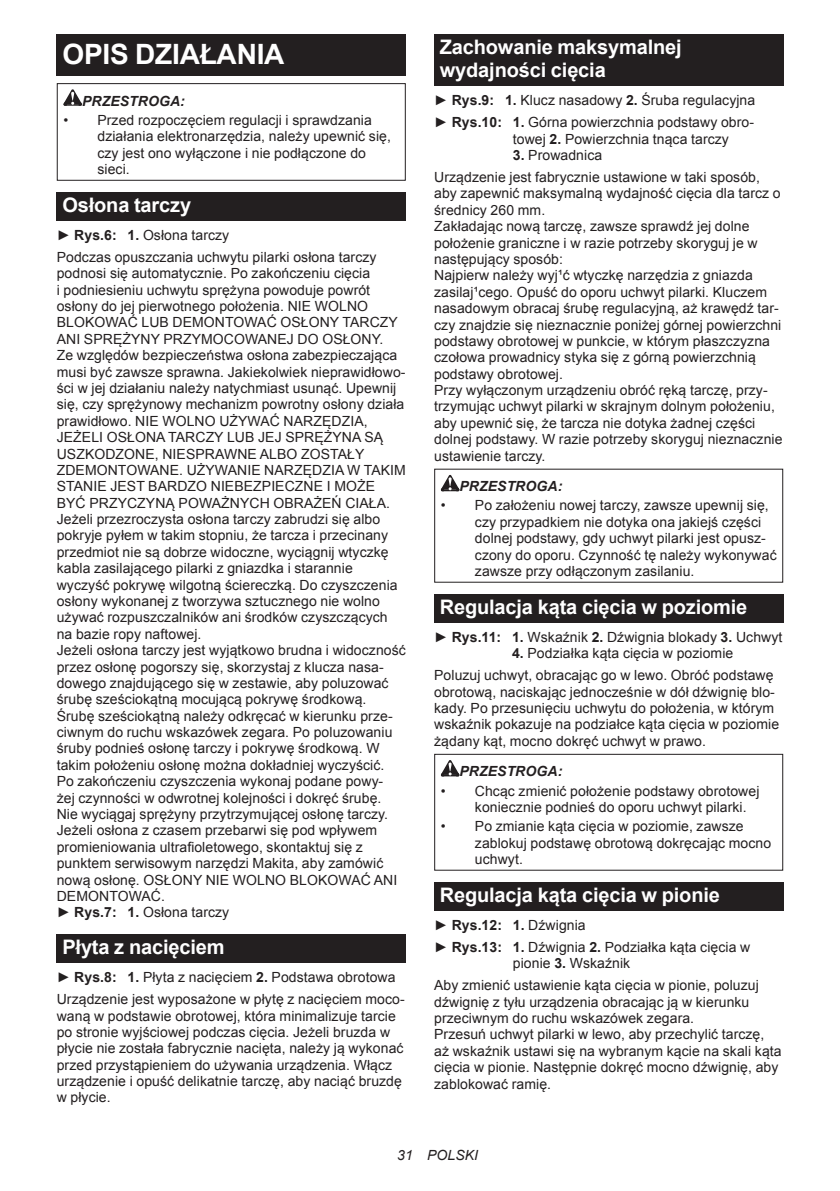
<style>
.page{position:relative;width:840px;height:1191px;background:#fff}
.page>*{position:absolute;margin:0;border:0;box-sizing:border-box;transform-origin:0 0}
.t1{font:700 28px "Arial";letter-spacing:-.01em;color:#fff}
.t2{font:700 20px/23.4px "Arial";letter-spacing:-.01em;color:#fff}
.t3{font:14px/16.4px "Arial";letter-spacing:.005em;color:#231f20}
.t4{font:italic 700 14px "Arial";letter-spacing:.005em;color:#231f20}
.t5{font:italic 14px "Arial";letter-spacing:.005em;color:#231f20}
.s1{font-weight:700}
</style>
<div class="page">
<div style="left:57px;top:34px;width:348px;height:41px;background:#231f20"></div>
<svg style="left:63px;top:89px;width:19px;height:17px"></svg>
<div style="left:57px;top:83px;width:348px;height:98px;border:1px solid #231f20"></div>
<div style="left:57px;top:192px;width:348px;height:29px;background:#231f20"></div>
<div style="left:57px;top:934px;width:348px;height:29px;background:#231f20"></div>
<div style="left:434px;top:34px;width:348px;height:52px;background:#231f20"></div>
<svg style="left:440px;top:475px;width:19px;height:16px"></svg>
<div style="left:434px;top:594px;width:348px;height:28px;background:#231f20"></div>
<svg style="left:440px;top:760px;width:19px;height:16px"></svg>
<div style="left:434px;top:754px;width:348px;height:116px;border:1px solid #231f20"></div>
<div style="left:434px;top:882px;width:348px;height:28px;background:#231f20"></div>
<h1 class="t1" style="left:62px;top:35px;width:223px">OPIS DZIAŁANIA</h1>
<p class="t4" style="left:82px;top:91px;width:104px">PRZESTROGA:</p>
<p class="t3" style="left:97px;top:112px;width:295px;text-indent:-34px">• Przed rozpoczęciem regulacji i sprawdzania działania elektronarzędzia, należy upewnić się, czy jest ono wyłączone i nie podłączone do sieci.</p>
<h2 class="t2" style="left:62px;top:194px;width:130px">Osłona tarczy</h2>
<p class="t3" style="left:57px;top:224px;width:321px;line-height:22px">► <span class="s1">Rys.6: 1.</span> Osłona tarczy<br>Podczas opuszczania uchwytu pilarki osłona tarczy</p>
<p class="t3" style="left:57px;top:265px;width:350px">podnosi się automatycznie. Po zakończeniu cięcia<br>i podniesieniu uchwytu sprężyna powoduje powrót osłony do jej pierwotnego położenia. NIE WOLNO BLOKOWAĆ LUB DEMONTOWAĆ OSŁONY TARCZY ANI SPRĘŻYNY PRZYMOCOWANEJ DO OSŁONY.<br>Ze względów bezpieczeństwa osłona zabezpieczająca musi być zawsze sprawna. Jakiekolwiek nieprawidłowo&shy;ści w jej działaniu należy natychmiast usunąć. Upewnij się, czy sprężynowy mechanizm powrotny osłony działa prawidłowo. NIE WOLNO UŻYWAĆ NARZĘDZIA, JEŻELI OSŁONA TARCZY LUB JEJ SPRĘŻYNA SĄ USZKODZONE, NIESPRAWNE ALBO ZOSTAŁY ZDEMONTOWANE. UŻYWANIE NARZĘDZIA W TAKIM STANIE JEST BARDZO NIEBEZPIECZNE I MOŻE BYĆ PRZYCZYNĄ POWAŻNYCH OBRAŻEŃ CIAŁA.<br>Jeżeli przezroczysta osłona tarczy zabrudzi się albo pokryje pyłem w takim stopniu, że tarcza i przecinany przedmiot nie są dobrze widoczne, wyciągnij wtyczkę kabla zasilającego pilarki z gniazdka i starannie wyczyść pokrywę wilgotną ściereczką. Do czyszczenia osłony wykonanej z tworzywa sztucznego nie wolno używać rozpuszczalników ani środków czyszczących na bazie ropy naftowej.<br>Jeżeli osłona tarczy jest wyjątkowo brudna i widoczność przez osłonę pogorszy się, skorzystaj z klucza nasa&shy;dowego znajdującego się w zestawie, aby poluzować śrubę sześciokątną mocującą pokrywę środkową.<br>Śrubę sześciokątną należy odkręcać w kierunku prze&shy;ciwnym do ruchu wskazówek zegara. Po poluzowaniu śruby podnieś osłonę tarczy i pokrywę środkową. W takim położeniu osłonę można dokładniej wyczyścić.<br>Po zakończeniu czyszczenia wykonaj podane powy-<br>żej czynności w odwrotnej kolejności i dokręć śrubę.<br>Nie wyciągaj sprężyny przytrzymującej osłonę tarczy.<br>Jeżeli osłona z czasem przebarwi się pod wpływem promieniowania ultrafioletowego, skontaktuj się z punktem serwisowym narzędzi Makita, aby zamówić nową osłonę. OSŁONY NIE WOLNO BLOKOWAĆ ANI DEMONTOWAĆ.<br>► <span class="s1">Rys.7: 1.</span> Osłona tarczy</p>
<h2 class="t2" style="left:62px;top:936px;width:163px">Płyta z nacięciem</h2>
<p class="t3" style="left:57px;top:966px;width:349px;line-height:22px">► <span class="s1">Rys.8: 1.</span> Płyta z nacięciem <span class="s1">2.</span> Podstawa obrotowa<br>Urządzenie jest wyposażone w płytę z nacięciem moco-</p>
<p class="t3" style="left:57px;top:1007px;width:348px">waną w podstawie obrotowej, która minimalizuje tarcie po stronie wyjściowej podczas cięcia. Jeżeli bruzda w płycie nie została fabrycznie nacięta, należy ją wykonać przed przystąpieniem do używania urządzenia. Włącz urządzenie i opuść delikatnie tarczę, aby naciąć bruzdę w płycie.</p>
<h2 class="t2" style="left:439px;top:36px;width:243px">Zachowanie maksymalnej wydajności cięcia</h2>
<p class="t3" style="left:434px;top:89px;width:322px;line-height:22px">► <span class="s1">Rys.9: 1.</span> Klucz nasadowy <span class="s1">2.</span> Śruba regulacyjna ► <span class="s1">Rys.10: 1.</span> Górna powierzchnia podstawy obro-</p>
<p class="t3" style="left:512px;top:131px;width:217px">towej <span class="s1">2.</span> Powierzchnia tnąca tarczy</p>
<p class="t3" style="left:434px;top:144px;width:327px;line-height:22px;text-indent:79px"><span class="s1">3.</span> Prowadnica<br>Urządzenie jest fabrycznie ustawione w taki sposób,</p>
<p class="t3" style="left:434px;top:185px;width:349px">aby zapewnić maksymalną wydajność cięcia dla tarcz o średnicy 260 mm.<br>Zakładając nową tarczę, zawsze sprawdź jej dolne położenie graniczne i w razie potrzeby skoryguj je w następujący sposób:<br>Najpierw należy wyj¹ć wtyczkę narzędzia z gniazda zasilaj¹cego. Opuść do oporu uchwyt pilarki. Kluczem nasadowym obracaj śrubę regulacyjną, aż krawędź tar&shy;czy znajdzie się nieznacznie poniżej górnej powierzchni podstawy obrotowej w punkcie, w którym płaszczyzna czołowa prowadnicy styka się z górną powierzchnią podstawy obrotowej.<br>Przy wyłączonym urządzeniu obróć ręką tarczę, przy&shy;trzymując uchwyt pilarki w skrajnym dolnym położeniu, aby upewnić się, że tarcza nie dotyka żadnej części dolnej podstawy. W razie potrzeby skoryguj nieznacznie ustawienie tarczy.</p>
<p class="t4" style="left:459px;top:477px;width:104px">PRZESTROGA:</p>
<p class="t3" style="left:474px;top:497px;width:303px;text-indent:-34px">• Po założeniu nowej tarczy, zawsze upewnij się, czy przypadkiem nie dotyka ona jakiejś części dolnej podstawy, gdy uchwyt pilarki jest opusz&shy;czony do oporu. Czynność tę należy wykonywać zawsze przy odłączonym zasilaniu.</p>
<h2 class="t2" style="left:439px;top:596px;width:309px">Regulacja kąta cięcia w poziomie</h2>
<p class="t3" style="left:434px;top:629px;width:349px">► <span class="s1">Rys.11: 1.</span> Wskaźnik <span class="s1">2.</span> Dźwignia blokady <span class="s1">3.</span> Uchwyt</p>
<p class="t3" style="left:434px;top:642px;width:341px;line-height:22px;text-indent:78px"><span class="s1">4.</span> Podziałka kąta cięcia w poziomie<br>Poluzuj uchwyt, obracając go w lewo. Obróć podstawę</p>
<p class="t3" style="left:434px;top:683px;width:346px">obrotową, naciskając jednocześnie w dół dźwignię blo&shy;kady. Po przesunięciu uchwytu do położenia, w którym wskaźnik pokazuje na podziałce kąta cięcia w poziomie żądany kąt, mocno dokręć uchwyt w prawo.</p>
<p class="t4" style="left:459px;top:762px;width:104px">PRZESTROGA:</p>
<p class="t3" style="left:474px;top:782px;width:286px;text-indent:-34px">• Chcąc zmienić położenie podstawy obrotowej koniecznie podnieś do oporu uchwyt pilarki.</p>
<p class="t3" style="left:474px;top:818px;width:298px;text-indent:-34px">• Po zmianie kąta cięcia w poziomie, zawsze zablokuj podstawę obrotową dokręcając mocno uchwyt.</p>
<h2 class="t2" style="left:439px;top:884px;width:281px">Regulacja kąta cięcia w pionie</h2>
<p class="t3" style="left:434px;top:914px;width:317px;line-height:22px">► <span class="s1">Rys.12: 1.</span> Dźwignia<br>► <span class="s1">Rys.13: 1.</span> Dźwignia <span class="s1">2.</span> Podziałka kąta cięcia w</p>
<p class="t3" style="left:434px;top:952px;width:326px;line-height:22px;text-indent:79px">pionie <span class="s1">3.</span> Wskaźnik<br>Aby zmienić ustawienie kąta cięcia w pionie, poluzuj</p>
<p class="t3" style="left:434px;top:993px;width:349px">dźwignię z tyłu urządzenia obracając ją w kierunku przeciwnym do ruchu wskazówek zegara.<br>Przesuń uchwyt pilarki w lewo, aby przechylić tarczę, aż wskaźnik ustawi się na wybranym kącie na skali kąta cięcia w pionie. Następnie dokręć mocno dźwignię, aby zablokować ramię.</p>
<p class="t5" style="left:397px;top:1146px;width:82px">31 POLSKI</p>
</div>
